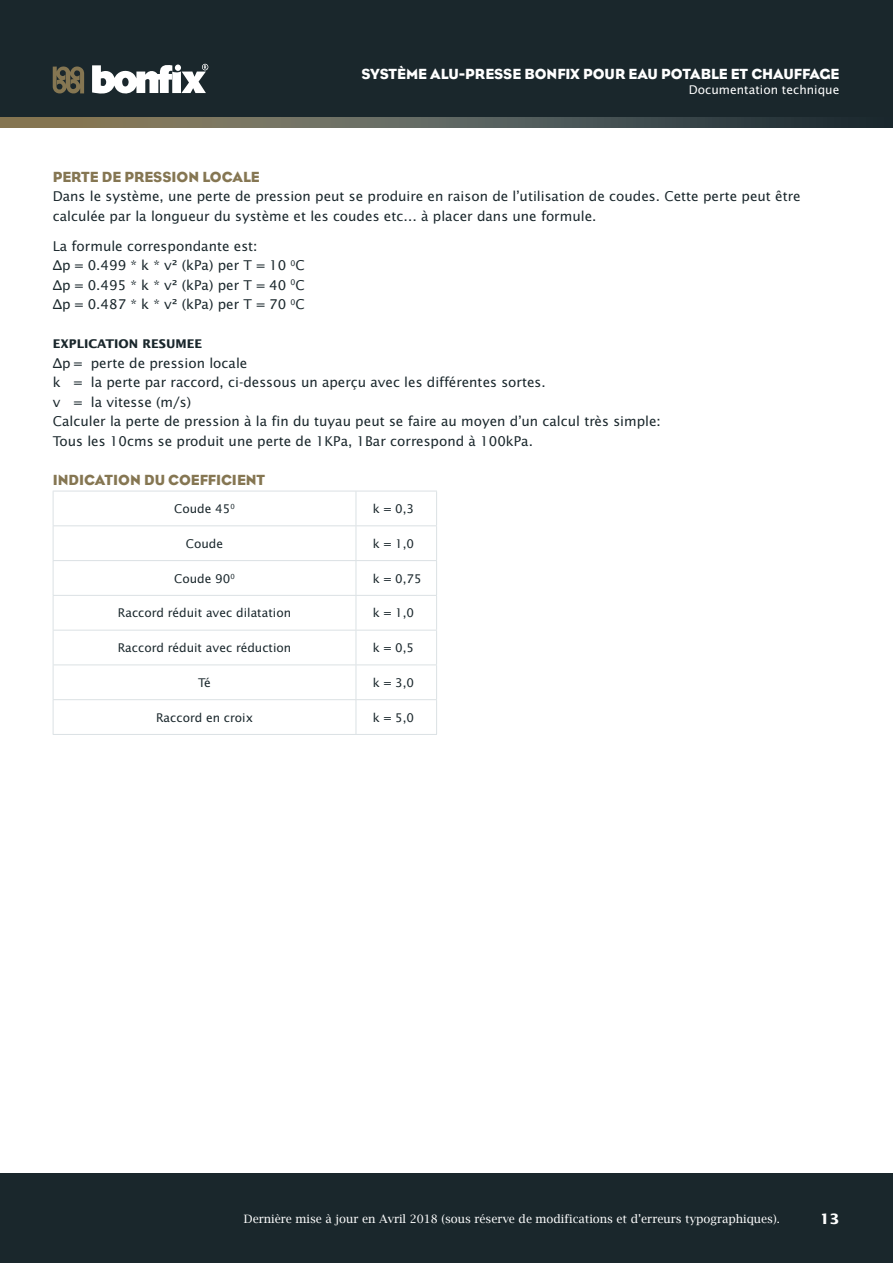
<style>
.page{position:relative;width:893px;height:1263px;background:#fff}
.page>*{position:absolute;margin:0;border:0;box-sizing:border-box;transform-origin:0 0}
.t1{font:15px "Eagle";color:#fff}
.t2{font:15px "Eagle";color:#857652}
.t3{font:700 14.25px "Lucida Sans Std";color:#fff}
.t4{font:13.5px/19.5px "Lucida Sans Std";color:#1a272c}
.t5{font:12px "Lucida Sans Std";color:#1a272c}
.t6{font:12px "Lucida Sans Std";color:#fff}
.t7{font:700 12px "Lucida Sans Std";color:#1a272c}
.t8{font:11.55px "Lucida Bright";color:#fff}
</style>
<div class="page">
<svg style="left:0;top:117px;width:893px;height:11px;background:#5a5d54"></svg>
<div style="left:0;top:1174px;width:893px;height:89px;background:#1a272c"></div>
<div style="left:0;top:0;width:893px;height:117px;background:#1a272c"></div>
<svg style="left:53px;top:66px;width:31px;height:28px"></svg>
<svg style="left:92px;top:64px;width:116px;height:30px"></svg>
<hr style="left:53px;top:526px;width:1px;height:34px;background:#dbe1e4">
<hr style="left:53px;top:561px;width:1px;height:34px;background:#dbe1e4">
<hr style="left:53px;top:596px;width:1px;height:34px;background:#dbe1e4">
<hr style="left:53px;top:630px;width:1px;height:34px;background:#dbe1e4">
<hr style="left:53px;top:665px;width:1px;height:34px;background:#dbe1e4">
<hr style="left:53px;top:700px;width:1px;height:34px;background:#dbe1e4">
<hr style="left:356px;top:526px;width:1px;height:34px;background:#dbe1e4">
<hr style="left:436px;top:526px;width:1px;height:34px;background:#dbe1e4">
<hr style="left:356px;top:561px;width:1px;height:34px;background:#dbe1e4">
<hr style="left:436px;top:561px;width:1px;height:34px;background:#dbe1e4">
<hr style="left:356px;top:596px;width:1px;height:34px;background:#dbe1e4">
<hr style="left:436px;top:596px;width:1px;height:34px;background:#dbe1e4">
<hr style="left:356px;top:630px;width:1px;height:34px;background:#dbe1e4">
<hr style="left:436px;top:630px;width:1px;height:34px;background:#dbe1e4">
<hr style="left:356px;top:665px;width:1px;height:34px;background:#dbe1e4">
<hr style="left:436px;top:665px;width:1px;height:34px;background:#dbe1e4">
<hr style="left:356px;top:700px;width:1px;height:34px;background:#dbe1e4">
<hr style="left:436px;top:700px;width:1px;height:34px;background:#dbe1e4">
<hr style="left:53px;top:560px;width:303px;height:1px;background:#dbe1e4">
<hr style="left:356px;top:560px;width:81px;height:1px;background:#dbe1e4">
<hr style="left:53px;top:595px;width:303px;height:1px;background:#dbe1e4">
<hr style="left:356px;top:595px;width:81px;height:1px;background:#dbe1e4">
<hr style="left:53px;top:630px;width:303px;height:1px;background:#dbe1e4">
<hr style="left:356px;top:630px;width:81px;height:1px;background:#dbe1e4">
<hr style="left:53px;top:664px;width:303px;height:1px;background:#dbe1e4">
<hr style="left:356px;top:664px;width:81px;height:1px;background:#dbe1e4">
<hr style="left:53px;top:699px;width:303px;height:1px;background:#dbe1e4">
<hr style="left:356px;top:699px;width:81px;height:1px;background:#dbe1e4">
<hr style="left:53px;top:734px;width:303px;height:1px;background:#dbe1e4">
<hr style="left:356px;top:734px;width:81px;height:1px;background:#dbe1e4">
<hr style="left:53px;top:491px;width:303px;height:1px;background:#dbe1e4">
<hr style="left:53px;top:491px;width:1px;height:34px;background:#dbe1e4">
<hr style="left:53px;top:525px;width:303px;height:1px;background:#dbe1e4">
<hr style="left:356px;top:491px;width:81px;height:1px;background:#dbe1e4">
<hr style="left:356px;top:491px;width:1px;height:34px;background:#dbe1e4">
<hr style="left:436px;top:491px;width:1px;height:34px;background:#dbe1e4">
<hr style="left:356px;top:525px;width:81px;height:1px;background:#dbe1e4">
<p class="t1" style="left:362px;top:65px;width:479px">SYSTÈME ALU-PRESSE BONFIX POUR EAU POTABLE ET CHAUFFAGE</p>
<p class="t6" style="left:689px;top:82px;width:152px">Documentation technique</p>
<p class="t2" style="left:53px;top:168px;width:208px">PERTE DE PRESSION LOCALE</p>
<p class="t4" style="left:53px;top:187px;width:749px">Dans le système, une perte de pression peut se produire en raison de l’utilisation de coudes. Cette perte peut être calculée par la longueur du système et les coudes etc… à placer dans une formule.</p>
<p class="t4" style="left:53px;top:236px;width:254px">La formule correspondante est:<br>∆p = 0.499 * k * v² (kPa) per T = 10 <sup>0</sup>C ∆p = 0.495 * k * v² (kPa) per T = 40 <sup>0</sup>C ∆p = 0.487 * k * v² (kPa) per T = 70 <sup>0</sup>C</p>
<p class="t7" style="left:53px;top:337px;width:151px">EXPLICATION RESUMEE</p>
<p class="t4" style="left:53px;top:353px;width:610px">∆p = perte de pression locale<br>k = la perte par raccord, ci-dessous un aperçu avec les différentes sortes.<br>v = la vitesse (m/s)<br>Calculer la perte de pression à la fin du tuyau peut se faire au moyen d’un calcul très simple:<br>Tous les 10cms se produit une perte de 1KPa, 1Bar correspond à 100kPa.</p>
<p class="t2" style="left:53px;top:471px;width:214px">INDICATION DU COEFFICIENT</p>
<p class="t5" style="left:174px;top:502px;width:62px">Coude 45<sup>0</sup></p>
<p class="t5" style="left:373px;top:502px;width:43px">k = 0,3</p>
<p class="t5" style="left:186px;top:537px;width:39px">Coude</p>
<p class="t5" style="left:373px;top:537px;width:43px">k = 1,0</p>
<p class="t5" style="left:174px;top:571px;width:62px">Coude 90<sup>0</sup></p>
<p class="t5" style="left:373px;top:571px;width:50px">k = 0,75</p>
<p class="t5" style="left:118px;top:606px;width:175px">Raccord réduit avec dilatation</p>
<p class="t5" style="left:373px;top:606px;width:43px">k = 1,0</p>
<p class="t5" style="left:118px;top:641px;width:175px">Raccord réduit avec réduction</p>
<p class="t5" style="left:373px;top:641px;width:43px">k = 0,5</p>
<p class="t5" style="left:198px;top:676px;width:14px">Té</p>
<p class="t5" style="left:373px;top:676px;width:43px">k = 3,0</p>
<p class="t5" style="left:156px;top:710px;width:99px">Raccord en croix</p>
<p class="t5" style="left:373px;top:710px;width:43px">k = 5,0</p>
<p class="t8" style="left:244px;top:1212px;width:537px">Dernière mise à jour en Avril 2018 (sous réserve de modifications et d’erreurs typographiques).</p>
<p class="t3" style="left:820px;top:1211px;width:21px">13</p>
</div>
